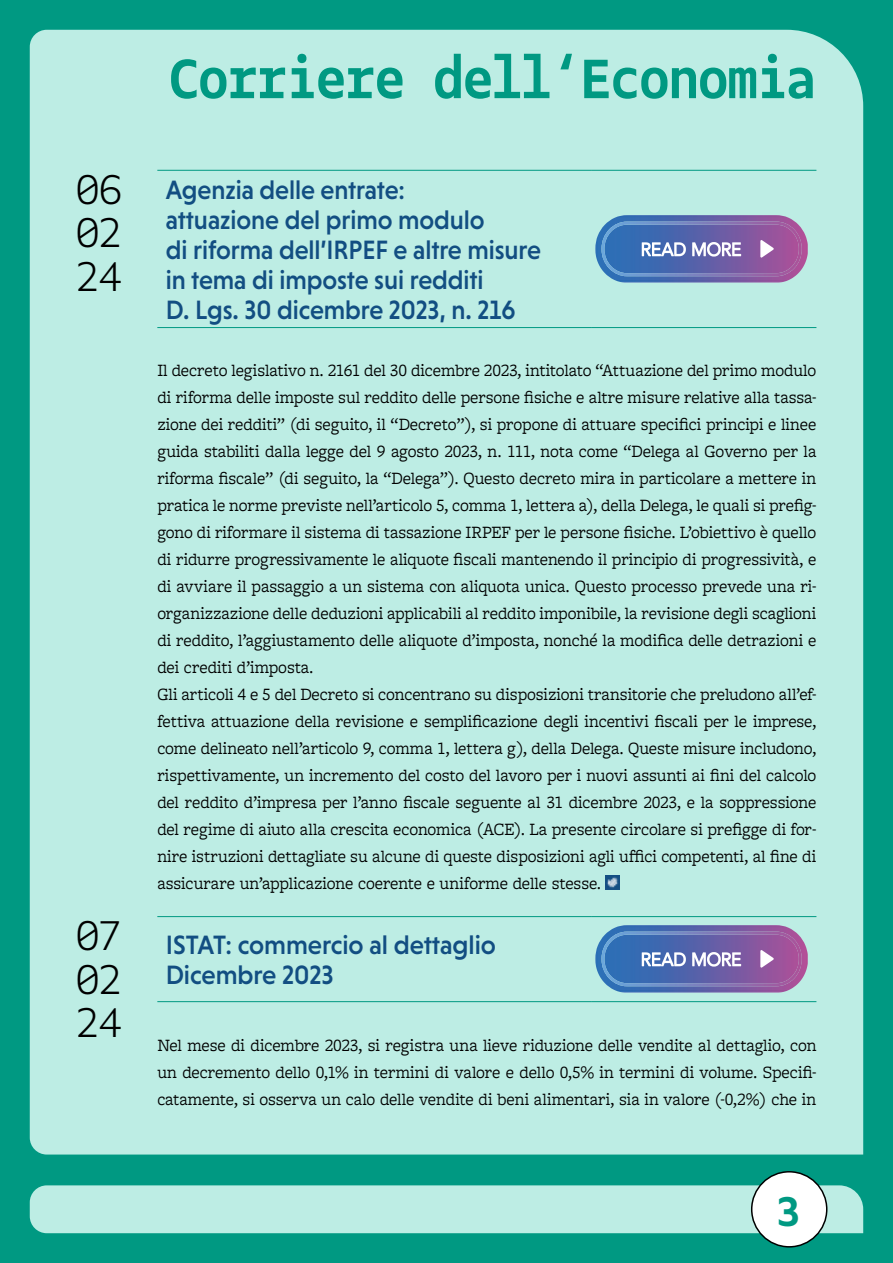
<style>
.page{position:relative;width:893px;height:1263px;background:#009982}
.page>*{position:absolute;margin:0;border:0;box-sizing:border-box;transform-origin:0 0}
.t1{font:700 60px "Gemeli Mono";letter-spacing:-.01em;color:#009982}
._4_DATA{font:300 45px "Gemeli Mono";color:#000}
.t2{font:700 45px "Gemeli Mono";color:#009982}
._1_Titolo_Norma{font:500 27px/30px "Niveau Grotesk";letter-spacing:-.005em;color:#124e82;scale:.95 1}
._1_Titolo_Norma-2{font:500 27px/30px "Niveau Grotesk";letter-spacing:-.005em;color:#124e82}
._2_Testo_Norma{font:18px/27px "Freight Macro Pro";letter-spacing:-.005em;color:#000;text-align:justify}
</style>
<div class="page">
<div style="left:30px;top:30px;width:833px;height:1124px;background:#bdede4"></div>
<div style="left:30px;top:1185px;width:833px;height:48px;background:#bdede4"></div>
<div style="left:752px;top:1172px;width:75px;height:75px;background:#fff;border-radius:50%"></div>
<div style="left:751px;top:1171px;width:76px;height:76px;border:2px solid #000;border-radius:50%"></div>
<hr style="left:157px;top:170px;width:434px;height:1px;background:#009982">
<hr style="left:591px;top:170px;width:225px;height:1px;background:#009982">
<hr style="left:157px;top:327px;width:434px;height:1px;background:#009982">
<hr style="left:591px;top:327px;width:225px;height:1px;background:#009982">
<img style="left:595px;top:215px;width:213px;height:68px">
<img style="left:601px;top:222px;width:201px;height:54px">
<svg style="left:642px;top:242px;width:44px;height:14px"></svg>
<svg style="left:692px;top:242px;width:49px;height:15px"></svg>
<svg style="left:760px;top:240px;width:14px;height:18px"></svg>
<svg style="left:606px;top:876px;width:13px;height:13px"></svg>
<hr style="left:157px;top:916px;width:434px;height:1px;background:#009982">
<hr style="left:591px;top:916px;width:225px;height:1px;background:#009982">
<hr style="left:157px;top:1001px;width:434px;height:1px;background:#009982">
<hr style="left:591px;top:1001px;width:225px;height:1px;background:#009982">
<img style="left:595px;top:925px;width:213px;height:68px">
<img style="left:601px;top:931px;width:201px;height:55px">
<svg style="left:642px;top:952px;width:44px;height:14px"></svg>
<svg style="left:692px;top:952px;width:49px;height:14px"></svg>
<svg style="left:760px;top:950px;width:14px;height:17px"></svg>
<p class="_4_DATA" style="left:77px;top:158px;width:47px">06</p>
<p class="_4_DATA" style="left:77px;top:202px;width:47px">02</p>
<p class="_4_DATA" style="left:77px;top:245px;width:47px">24</p>
<p class="_4_DATA" style="left:77px;top:904px;width:47px">07</p>
<p class="_4_DATA" style="left:77px;top:948px;width:47px">02</p>
<p class="_4_DATA" style="left:77px;top:991px;width:47px">24</p>
<h1 class="t1" style="left:169px;top:37px;width:649px">Corriere dell‘Economia</h1>
<p class="_1_Titolo_Norma" style="left:166px;top:175px;width:253px">Agenzia delle entrate:</p>
<p class="_1_Titolo_Norma" style="left:166px;top:205px;width:396px">attuazione del primo modulo<br>di riforma dell’IRPEF e altre misure in tema di imposte sui redditi<br>D. Lgs. 30 dicembre 2023, n. 216</p>
<p class="_2_Testo_Norma" style="left:157px;top:356px;width:661px">Il decreto legislativo n. 2161 del 30 dicembre 2023, intitolato “Attuazione del primo modulo di riforma delle imposte sul reddito delle persone fisiche e altre misure relative alla tassa&shy;zione dei redditi” (di seguito, il “Decreto”), si propone di attuare specifici principi e linee guida stabiliti dalla legge del 9 agosto 2023, n. 111, nota come “Delega al Governo per la riforma fiscale” (di seguito, la “Delega”). Questo decreto mira in particolare a mettere in pratica le norme previste nell’articolo 5, comma 1, lettera a), della Delega, le quali si prefig&shy;gono di riformare il sistema di tassazione IRPEF per le persone fisiche. L’obiettivo è quello di ridurre progressivamente le aliquote fiscali mantenendo il principio di progressività, e di avviare il passaggio a un sistema con aliquota unica. Questo processo prevede una ri&shy;organizzazione delle deduzioni applicabili al reddito imponibile, la revisione degli scaglioni di reddito, l’aggiustamento delle aliquote d’imposta, nonché la modifica delle detrazioni e dei crediti d’imposta.</p>
<p class="_2_Testo_Norma" style="left:157px;top:680px;width:661px">Gli articoli 4 e 5 del Decreto si concentrano su disposizioni transitorie che preludono all’ef&shy;fettiva attuazione della revisione e semplificazione degli incentivi fiscali per le imprese, come delineato nell’articolo 9, comma 1, lettera g), della Delega. Queste misure includono, rispettivamente, un incremento del costo del lavoro per i nuovi assunti ai fini del calcolo del reddito d’impresa per l’anno fiscale seguente al 31 dicembre 2023, e la soppressione del regime di aiuto alla crescita economica (ACE). La presente circolare si prefigge di for&shy;nire istruzioni dettagliate su alcune di queste disposizioni agli uffici competenti, al fine di assicurare un’applicazione coerente e uniforme delle stesse.</p>
<p class="_1_Titolo_Norma-2" style="left:166px;top:930px;width:332px">ISTAT: commercio al dettaglio<br>Dicembre 2023</p>
<p class="_2_Testo_Norma" style="left:157px;top:1031px;width:661px">Nel mese di dicembre 2023, si registra una lieve riduzione delle vendite al dettaglio, con un decremento dello 0,1% in termini di valore e dello 0,5% in termini di volume. Specifi&shy;catamente, si osserva un calo delle vendite di beni alimentari, sia in valore (-0,2%) che in</p>
<h2 class="t2" style="left:777px;top:1180px;width:24px">3</h2>
</div>
